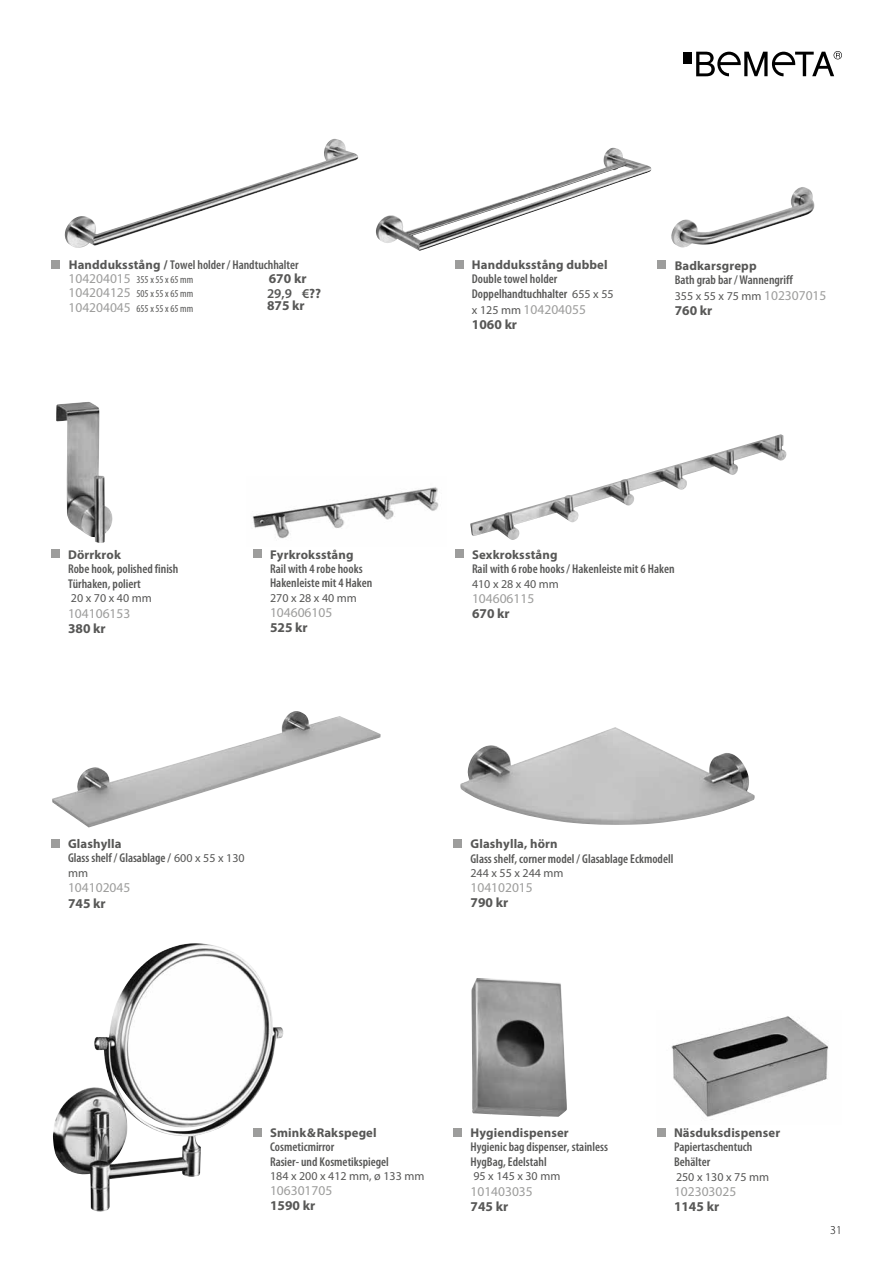
<style>
.page{position:relative;width:893px;height:1263px;background:#fff}
.page>*{position:absolute;margin:0;border:0;box-sizing:border-box;transform-origin:0 0}
.t1{font:13.5px/15px "Myriad Pro";color:#9d9d9c}
.t2{font:700 13.5px/12.8px "Myriad Pro";color:#575756}
.t3{font:600 condensed 12.75px/14.7px "Myriad Pro";color:#575756}
.t4{font:700 12.75px "Myriad Pro";letter-spacing:.01em;color:#575756}
.t5{font:12px "Myriad Pro";color:#575756}
.t6{font:300 12px "Myriad Pro";color:#000}
.t7{font:condensed 10.5px/14.2px "Myriad Pro";color:#575756}
.s1{font-weight:700;font-stretch:normal}
.s2{font-stretch:normal;font-size:13.5px;color:#9d9d9c}
.s3{font-weight:600}
.s4{font-weight:400;font-stretch:normal;font-size:12px}
.s5{font-size:12px;color:#575756}
.s6{font-weight:700;color:#575756}
.s7{font-size:13.5px;color:#9d9d9c}
</style>
<div class="page">
<svg style="left:696px;top:51px;width:146px;height:25px"></svg>
<div style="left:683px;top:52px;width:9px;height:11px;background:#000"></div>
<img style="left:252px;top:487px;width:187px;height:52px">
<img style="left:470px;top:434px;width:316px;height:106px">
<img style="left:56px;top:402px;width:57px;height:141px">
<img style="left:671px;top:187px;width:144px;height:60px">
<img style="left:460px;top:727px;width:295px;height:98px">
<img style="left:52px;top:711px;width:329px;height:116px">
<img style="left:471px;top:978px;width:96px;height:139px">
<img style="left:671px;top:1016px;width:158px;height:104px">
<img style="left:53px;top:943px;width:231px;height:269px">
<div style="left:455px;top:260px;width:8px;height:9px;background:#9d9d9c"></div>
<div style="left:51px;top:550px;width:9px;height:8px;background:#9d9d9c"></div>
<div style="left:51px;top:839px;width:9px;height:9px;background:#9d9d9c"></div>
<div style="left:253px;top:1128px;width:8px;height:8px;background:#9d9d9c"></div>
<div style="left:453px;top:1128px;width:9px;height:8px;background:#9d9d9c"></div>
<div style="left:657px;top:1128px;width:8px;height:8px;background:#9d9d9c"></div>
<div style="left:453px;top:839px;width:9px;height:9px;background:#9d9d9c"></div>
<div style="left:253px;top:550px;width:8px;height:8px;background:#9d9d9c"></div>
<div style="left:455px;top:550px;width:8px;height:8px;background:#9d9d9c"></div>
<div style="left:657px;top:260px;width:8px;height:9px;background:#9d9d9c"></div>
<div style="left:51px;top:260px;width:9px;height:9px;background:#9d9d9c"></div>
<img style="left:65px;top:139px;width:293px;height:109px">
<img style="left:376px;top:148px;width:276px;height:103px">
<p class="t3" style="left:69px;top:257px;width:231px"><span class="s1">Handduksstång /</span> Towel holder / Handtuchhalter</p>
<p class="t7" style="left:68px;top:272px;width:126px"><span class="s2">104204015</span> 355 x 55 x 65 mm</p>
<p class="t2" style="left:269px;top:271px;width:39px">670 kr</p>
<p class="t7" style="left:68px;top:287px;width:126px"><span class="s2">104204125</span> 505 x 55 x 65 mm<br><span class="s2">104204045</span> 655 x 55 x 65 mm</p>
<p class="t2" style="left:267px;top:286px;width:56px"><span class="s3">29,9 €</span>??<br>875 kr</p>
<p class="t4" style="left:472px;top:257px;width:137px">Handduksstång dubbel</p>
<p class="t3" style="left:472px;top:272px;width:143px">Double towel holder<br>Doppelhandtuchhalter <span class="s4">655 x 55</span></p>
<p class="t1" style="left:472px;top:302px;width:116px"><span class="s5">x 125 mm</span> 104204055<br><span class="s6">1060 kr</span></p>
<p class="t4" style="left:675px;top:257px;width:83px">Badkarsgrepp</p>
<p class="t3" style="left:675px;top:272px;width:119px">Bath grab bar / Wannengriff</p>
<p class="t5" style="left:675px;top:288px;width:153px">355 x 55 x 75 mm <span class="s7">102307015</span></p>
<p class="t2" style="left:675px;top:303px;width:39px">760 kr</p>
<p class="t4" style="left:68px;top:546px;width:54px">Dörrkrok</p>
<p class="t3" style="left:68px;top:561px;width:112px">Robe hook, polished finish<br>Türhaken, poliert</p>
<p class="t5" style="left:71px;top:591px;width:82px">20 x 70 x 40 mm</p>
<p class="t1" style="left:68px;top:606px;width:64px">104106153</p>
<p class="t2" style="left:68px;top:622px;width:39px">380 kr</p>
<p class="t4" style="left:270px;top:546px;width:85px">Fyrkroksstång</p>
<p class="t3" style="left:270px;top:561px;width:104px">Rail with 4 robe hooks<br>Hakenleiste mit 4 Haken</p>
<p class="t5" style="left:270px;top:591px;width:88px">270 x 28 x 40 mm</p>
<p class="t1" style="left:270px;top:605px;width:64px">104606105</p>
<p class="t2" style="left:270px;top:621px;width:39px">525 kr</p>
<p class="t3" style="left:68px;top:836px;width:178px"><span class="s1">Glashylla<br></span>Glass shelf / Glasablage / <span class="s4">600 x 55 x 130</span></p>
<p class="t5" style="left:68px;top:866px;width:22px">mm</p>
<p class="t1" style="left:68px;top:880px;width:64px">104102045</p>
<p class="t2" style="left:68px;top:896px;width:39px">745 kr</p>
<p class="t4" style="left:472px;top:546px;width:87px">Sexkroksstång</p>
<p class="t3" style="left:472px;top:561px;width:204px">Rail with 6 robe hooks / Hakenleiste mit 6 Haken</p>
<p class="t5" style="left:472px;top:576px;width:88px">410 x 28 x 40 mm</p>
<p class="t1" style="left:472px;top:590px;width:64px">104606115</p>
<p class="t2" style="left:472px;top:606px;width:39px">670 kr</p>
<p class="t4" style="left:470px;top:836px;width:89px">Glashylla, hörn</p>
<p class="t3" style="left:470px;top:851px;width:204px">Glass shelf, corner model / Glasablage Eckmodell</p>
<p class="t5" style="left:470px;top:866px;width:95px">244 x 55 x 244 mm</p>
<p class="t1" style="left:470px;top:880px;width:64px">104102015</p>
<p class="t2" style="left:470px;top:896px;width:39px">790 kr</p>
<p class="t4" style="left:270px;top:1124px;width:108px">Smink &amp; Rakspegel</p>
<p class="t3" style="left:270px;top:1139px;width:120px">Cosmetic mirror<br>Rasier- und Kosmetikspiegel</p>
<p class="t5" style="left:270px;top:1169px;width:156px">184 x 200 x 412 mm, ø 133 mm</p>
<p class="t1" style="left:270px;top:1183px;width:64px">106301705</p>
<p class="t2" style="left:270px;top:1199px;width:47px">1590 kr</p>
<p class="t4" style="left:470px;top:1124px;width:100px">Hygiendispenser</p>
<p class="t3" style="left:470px;top:1139px;width:139px">Hygienic bag dispenser, stainless<br>HygBag, Edelstahl</p>
<p class="t5" style="left:473px;top:1169px;width:88px">95 x 145 x 30 mm</p>
<p class="t1" style="left:470px;top:1184px;width:64px">101403035</p>
<p class="t2" style="left:470px;top:1200px;width:39px">745 kr</p>
<p class="t4" style="left:674px;top:1124px;width:108px">Näsduksdispenser</p>
<p class="t3" style="left:674px;top:1139px;width:80px">Papiertaschentuch<br>Behälter</p>
<p class="t5" style="left:676px;top:1169px;width:95px">250 x 130 x 75 mm</p>
<p class="t1" style="left:674px;top:1184px;width:64px">102303025</p>
<p class="t2" style="left:674px;top:1200px;width:47px">1145 kr</p>
<p class="t6" style="left:830px;top:1222px;width:13px">31</p>
</div>
